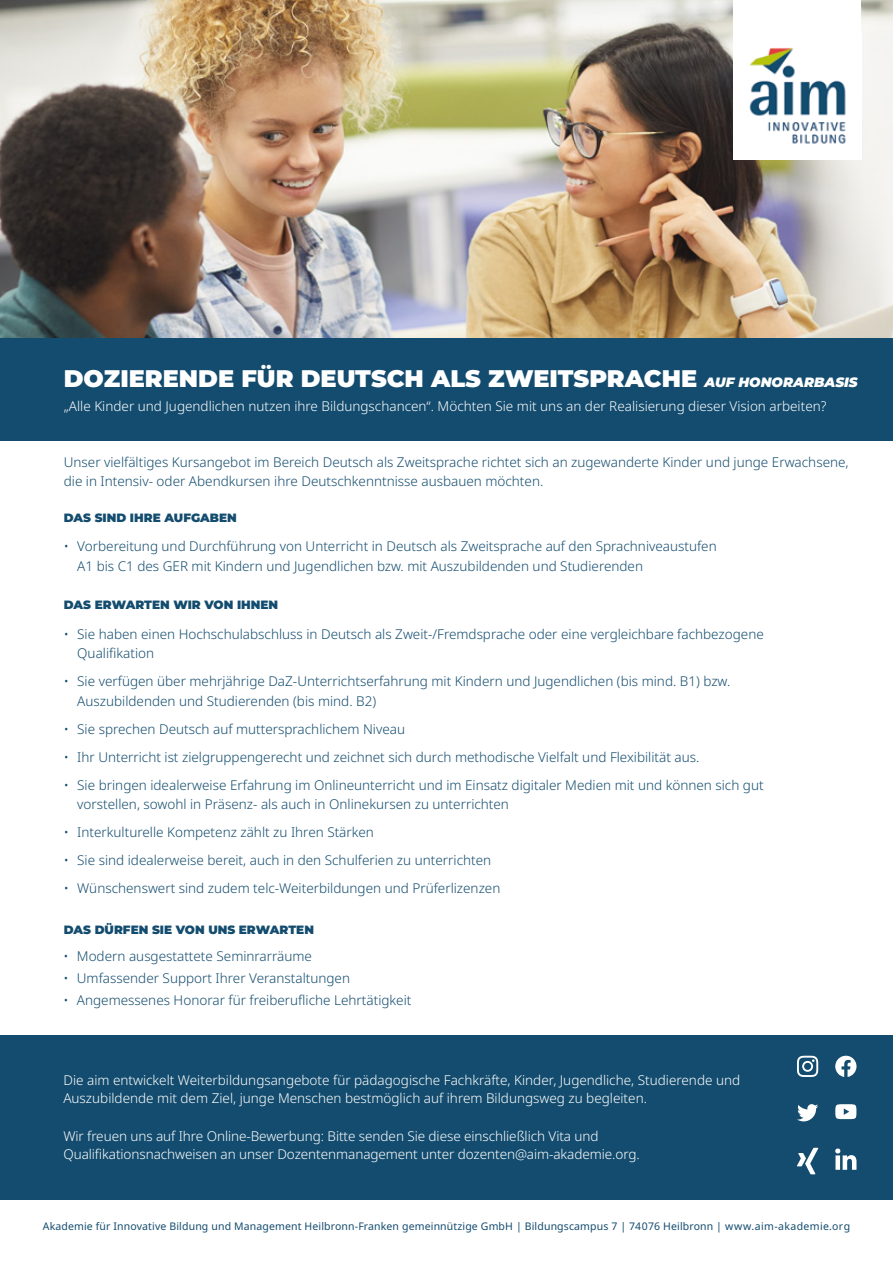
<style>
.page{position:relative;width:893px;height:1263px;background:#fff}
.page>*{position:absolute;margin:0;border:0;box-sizing:border-box;transform-origin:0 0}
.t1{font:900 24px "Montserrat";color:#fff}
.t2{font:300 13.5px/19.5px "Noto Sans";color:#134c6e}
.t3{font:300 13.5px/18px "Noto Sans";color:#fff}
.t4{font:900 12px "Montserrat";color:#134c6e}
.t5{font:10.5px "Noto Sans";letter-spacing:.015em;color:#134c6e}
.s1{font-style:italic;font-size:13.5px}
</style>
<div class="page">
<img style="left:0;top:0;width:893px;height:409px">
<div style="left:0;top:338px;width:892px;height:102px;background:#134c6e"></div>
<div style="left:733px;top:0;width:128px;height:159px;background:#fff"></div>
<img style="left:749px;top:47px;width:97px;height:97px">
<div style="left:0;top:1035px;width:893px;height:165px;background:#134c6e"></div>
<svg style="left:835px;top:1104px;width:22px;height:15px"></svg>
<svg style="left:797px;top:1104px;width:21px;height:17px"></svg>
<svg style="left:835px;top:1056px;width:21px;height:21px"></svg>
<svg style="left:797px;top:1056px;width:21px;height:21px"></svg>
<svg style="left:797px;top:1148px;width:21px;height:26px"></svg>
<svg style="left:835px;top:1148px;width:21px;height:22px"></svg>
<h1 class="t1" style="left:64px;top:361px;width:795px">DOZIERENDE FÜR DEUTSCH ALS ZWEITSPRACHE <span class="s1">AUF HONORARBASIS</span></h1>
<p class="t3" style="left:64px;top:398px;width:764px">„Alle Kinder und Jugendlichen nutzen ihre Bildungschancen“. Möchten Sie mit uns an der Realisierung dieser Vision arbeiten?</p>
<p class="t2" style="left:64px;top:452px;width:786px">Unser vielfältiges Kursangebot im Bereich Deutsch als Zweitsprache richtet sich an zugewanderte Kinder und junge Erwachsene, die in Intensiv- oder Abendkursen ihre Deutschkenntnisse ausbauen möchten.</p>
<p class="t4" style="left:64px;top:509px;width:175px">DAS SIND IHRE AUFGABEN</p>
<p class="t2" style="left:77px;top:537px;width:641px;text-indent:-14px">• Vorbereitung und Durchführung von Unterricht in Deutsch als Zweitsprache auf den Sprachniveaustufen<br>A1 bis C1 des GER mit Kindern und Jugendlichen bzw. mit Auszubildenden und Studierenden</p>
<p class="t4" style="left:64px;top:596px;width:216px">DAS ERWARTEN WIR VON IHNEN</p>
<p class="t2" style="left:77px;top:624px;width:688px;text-indent:-14px">• Sie haben einen Hochschulabschluss in Deutsch als Zweit-/Fremdsprache oder eine vergleichbare fachbezogene<br>Qualifikation</p>
<p class="t2" style="left:77px;top:672px;width:654px;text-indent:-14px">• Sie verfügen über mehrjährige DaZ-Unterrichtserfahrung mit Kindern und Jugendlichen (bis mind. B1) bzw.<br>Auszubildenden und Studierenden (bis mind. B2)</p>
<p class="t2" style="left:64px;top:719px;width:343px">• Sie sprechen Deutsch auf muttersprachlichem Niveau</p>
<p class="t2" style="left:64px;top:747px;width:637px">• Ihr Unterricht ist zielgruppengerecht und zeichnet sich durch methodische Vielfalt und Flexibilität aus.</p>
<p class="t2" style="left:77px;top:775px;width:688px;text-indent:-14px">• Sie bringen idealerweise Erfahrung im Onlineunterricht und im Einsatz digitaler Medien mit und können sich gut vorstellen, sowohl in Präsenz- als auch in Onlinekursen zu unterrichten</p>
<p class="t2" style="left:64px;top:823px;width:312px">• Interkulturelle Kompetenz zählt zu Ihren Stärken</p>
<p class="t2" style="left:64px;top:851px;width:429px">• Sie sind idealerweise bereit, auch in den Schulferien zu unterrichten</p>
<p class="t2" style="left:64px;top:879px;width:438px">• Wünschenswert sind zudem telc-Weiterbildungen und Prüferlizenzen</p>
<p class="t4" style="left:64px;top:921px;width:252px">DAS DÜRFEN SIE VON UNS ERWARTEN</p>
<p class="t2" style="left:63px;top:946px;width:250px">• Modern ausgestattete Seminrarräume</p>
<p class="t2" style="left:63px;top:968px;width:288px">• Umfassender Support Ihrer Veranstaltungen</p>
<p class="t2" style="left:63px;top:991px;width:349px">• Angemessenes Honorar für freiberufliche Lehrtätigkeit</p>
<p class="t3" style="left:63px;top:1072px;width:678px">Die aim entwickelt Weiterbildungsangebote für pädagogische Fachkräfte, Kinder, Jugendliche, Studierende und<br>Auszubildende mit dem Ziel, junge Menschen bestmöglich auf ihrem Bildungsweg zu begleiten.</p>
<p class="t3" style="left:63px;top:1127px;width:578px">Wir freuen uns auf Ihre Online-Bewerbung: Bitte senden Sie diese einschließlich Vita und<br>Qualifikationsnachweisen an unser Dozentenmanagement unter dozenten@aim-akademie.org.</p>
<p class="t5" style="left:43px;top:1218px;width:809px">Akademie für Innovative Bildung und Management Heilbronn-Franken gemeinnützige GmbH | Bildungscampus 7 | 74076 Heilbronn | www.aim-akademie.org</p>
</div>
